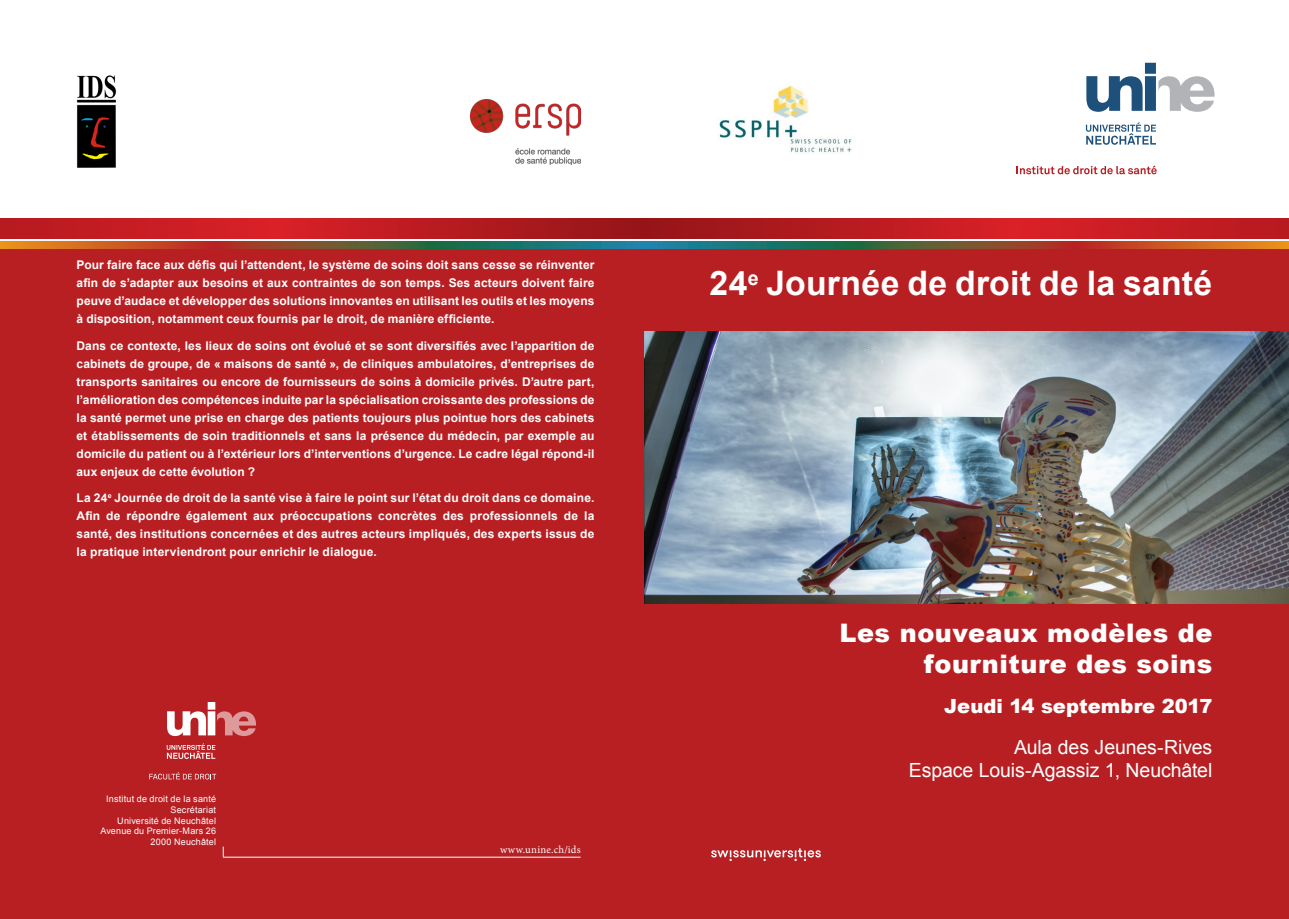
<style>
.page{position:relative;width:1289px;height:919px;background:#fff}
.page>*{position:absolute;margin:0;border:0;box-sizing:border-box;transform-origin:0 0}
.t1{font:700 33.75px "Arial";letter-spacing:.01em;color:#fff}
.t2{font:900 25.5px/30.6px "Arial";letter-spacing:.02em;color:#fff;text-align:right}
.t3{font:19.5px "Arial";letter-spacing:-.005em;color:#fff}
.t4{font:900 19.5px "Arial";color:#fff}
.t5{font:700 12px/18px "Arial";letter-spacing:.01em;color:#fff;text-align:justify}
.t6{font:10.65px "Minion Pro";letter-spacing:.03em;color:#fff}
.t7{font:9px "Arial";letter-spacing:.02em;color:#fff}
</style>
<div class="page">
<svg style="left:1016px;top:165px;width:140px;height:9px"></svg>
<svg style="left:1086px;top:63px;width:128px;height:49px"></svg>
<svg style="left:1085px;top:122px;width:70px;height:23px"></svg>
<div style="left:0;top:245px;width:1288px;height:673px;background:#b81f23"></div>
<img style="left:644px;top:331px;width:644px;height:272px">
<svg style="left:644px;top:241px;width:215px;height:8px;background:#197775"></svg>
<svg style="left:859px;top:241px;width:215px;height:8px;background:#745130"></svg>
<svg style="left:1074px;top:241px;width:214px;height:8px;background:#d05d21"></svg>
<svg style="left:430px;top:241px;width:214px;height:8px;background:#197774"></svg>
<svg style="left:215px;top:241px;width:215px;height:8px;background:#755130"></svg>
<svg style="left:0;top:241px;width:215px;height:8px;background:#d05e21"></svg>
<svg style="left:644px;top:218px;width:644px;height:20px;background:#bd1b21"></svg>
<svg style="left:0;top:218px;width:644px;height:20px;background:#bd1b21"></svg>
<hr style="left:223px;top:856px;width:357px;height:1px;background:#fff">
<img style="left:76px;top:75px;width:41px;height:93px">
<svg style="left:149px;top:772px;width:67px;height:7px"></svg>
<svg style="left:167px;top:702px;width:89px;height:34px"></svg>
<svg style="left:167px;top:743px;width:48px;height:15px"></svg>
<svg style="left:711px;top:848px;width:109px;height:13px"></svg>
<img style="left:719px;top:85px;width:133px;height:68px">
<img style="left:470px;top:100px;width:110px;height:64px">
<p class="t5" style="left:77px;top:256px;width:519px">Pour faire face aux défis qui l’attendent, le système de soins doit sans cesse se réinventer afin de s’adapter aux besoins et aux contraintes de son temps. Ses acteurs doivent faire peuve d’audace et développer des solutions innovantes en utilisant les outils et les moyens à disposition, notamment ceux fournis par le droit, de manière efficiente.</p>
<p class="t5" style="left:77px;top:337px;width:519px">Dans ce contexte, les lieux de soins ont évolué et se sont diversifiés avec l’apparition de cabinets de groupe, de « maisons de santé », de cliniques ambulatoires, d’entreprises de transports sanitaires ou encore de fournisseurs de soins à domicile privés. D’autre part, l’amélioration des compétences induite par la spécialisation croissante des professions de la santé permet une prise en charge des patients toujours plus pointue hors des cabinets et établissements de soin traditionnels et sans la présence du médecin, par exemple au domicile du patient ou à l’extérieur lors d’interventions d’urgence. Le cadre légal répond-il aux enjeux de cette évolution ?</p>
<p class="t5" style="left:77px;top:489px;width:519px">La 24<sup>e</sup> Journée de droit de la santé vise à faire le point sur l’état du droit dans ce domaine.<br>Afin de répondre également aux préoccupations concrètes des professionnels de la santé, des institutions concernées et des autres acteurs impliqués, des experts issus de la pratique interviendront pour enrichir le dialogue.</p>
<p class="t7" style="left:106px;top:792px;width:111px">Institut de droit de la santé</p>
<p class="t7" style="left:170px;top:803px;width:47px">Secrétariat</p>
<p class="t7" style="left:117px;top:814px;width:100px">Université de Neuchâtel</p>
<p class="t7" style="left:100px;top:825px;width:117px">Avenue du Premier-Mars 26</p>
<p class="t7" style="left:150px;top:836px;width:67px">2000 Neuchâtel</p>
<p class="t6" style="left:500px;top:842px;width:82px">www.unine.ch/ids</p>
<p class="t1" style="left:709px;top:260px;width:504px">24<sup>e</sup> Journée de droit de la santé</p>
<p class="t2" style="left:839px;top:617px;width:374px">Les nouveaux modèles de fourniture des soins</p>
<p class="t4" style="left:944px;top:692px;width:269px">Jeudi 14 septembre 2017</p>
<p class="t3" style="left:1013px;top:734px;width:200px">Aula des Jeunes-Rives</p>
<p class="t3" style="left:908px;top:757px;width:305px">Espace Louis-Agassiz 1, Neuchâtel</p>
</div>
